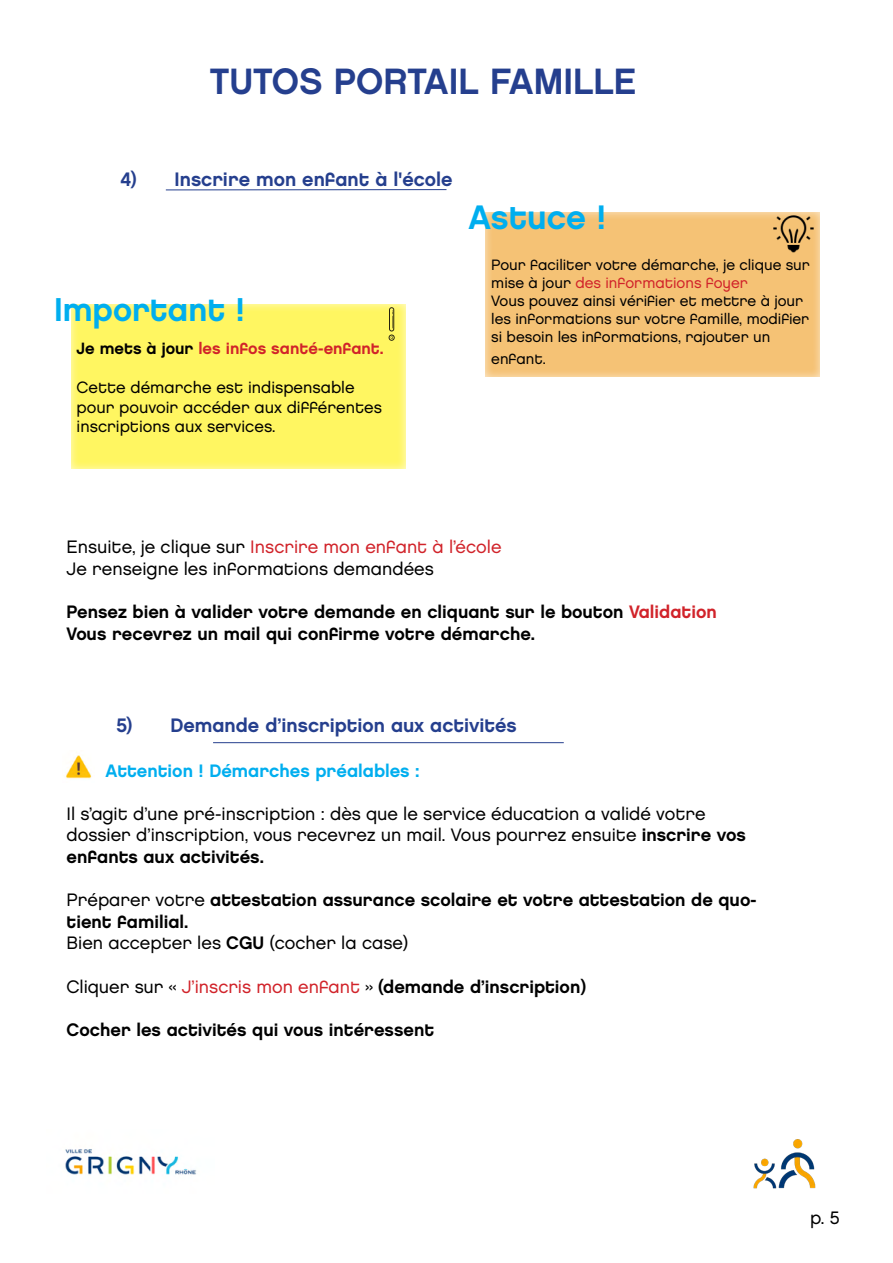
<style>
.page{position:relative;width:893px;height:1263px;background:#fff}
.page>*{position:absolute;margin:0;border:0;box-sizing:border-box;transform-origin:0 0}
.t1{font:36.6px "Chalet New York Nineteen Eighty";color:#253f8e}
.t2{font:33.9px "Chalet New York Nineteen Eighty";color:#00aeef}
.t3{font:33px "Chalet New York Nineteen Eighty";color:#00aeef}
.t4{font:19.5px "Chalet New York Nineteen Eighty";color:#253f8e}
.t5{font:18px/21.6px "Chalet New York Nineteen Eighty";color:#000}
.t6{font:18px/21.6px "Chalet London Nineteen Eighty";color:#000}
.t7{font:18px "Chalet London Nineteen Eighty";color:#d1232a}
.t8{font:18px "Chalet New York Nineteen Eighty";color:#00aeef}
.t9{font:16.35px/19.6px "Chalet London Nineteen Eighty";color:#000}
.t10{font:16.35px "Chalet New York Nineteen Eighty";color:#d1232a}
.t11{font:15px/18px "Chalet London Nineteen Eighty";color:#000}
.s1{color:#000}
.s2{color:#d1232a}
.s3{font-family:"Chalet New York Nineteen Eighty"}
.s4{font-family:"Chalet London Nineteen Eighty"}
.s5{font-family:"Chalet London Nineteen Eighty";color:#d1232a}
</style>
<div class="page">
<img style="left:753px;top:1139px;width:63px;height:50px">
<img style="left:65px;top:1149px;width:132px;height:26px">
<div style="left:483px;top:209px;width:339px;height:170px;background:#fff;opacity:.75"></div>
<img style="left:66px;top:755px;width:26px;height:24px">
<img style="left:772px;top:212px;width:42px;height:42px">
<div style="left:68px;top:302px;width:340px;height:169px;background:#fff;opacity:.75"></div>
<img style="left:371px;top:303px;width:37px;height:42px">
<hr style="left:166px;top:189px;width:280px;height:1px;background:#253f8e">
<hr style="left:213px;top:742px;width:351px;height:1px;background:#253f8e">
<h1 class="t1" style="left:210px;top:59px;width:428px">TUTOS PORTAIL FAMILLE</h1>
<p class="t4" style="left:121px;top:167px;width:333px">4) Inscrire mon enfant à l'école</p>
<p class="t3" style="left:54px;top:289px;width:193px">Important !</p>
<p class="t10" style="left:77px;top:338px;width:308px"><span class="s1">Je mets à jour</span> les infos santé-enfant.</p>
<p class="t9" style="left:77px;top:378px;width:307px">Cette démarche est indispensable pour pouvoir accéder aux différentes inscriptions aux services.</p>
<p class="t2" style="left:469px;top:197px;width:139px">Astuce !</p>
<p class="t11" style="left:491px;top:256px;width:320px">Pour faciliter votre démarche, je clique sur mise à jour <span class="s2">des informations foyer</span></p>
<p class="t11" style="left:491px;top:292px;width:320px">Vous pouvez ainsi vérifier et mettre à jour les informations sur votre famille, modifier si besoin les informations, rajouter un</p>
<p class="t11" style="left:491px;top:349px;width:56px">enfant.</p>
<p class="t7" style="left:67px;top:536px;width:436px"><span class="s1">Ensuite, je clique sur</span> Inscrire mon enfant à l’école</p>
<p class="t6" style="left:67px;top:558px;width:369px">Je renseigne les informations demandées</p>
<p class="t5" style="left:67px;top:601px;width:652px">Pensez bien à valider votre demande en cliquant sur le bouton <span class="s2">Validation</span></p>
<p class="t5" style="left:67px;top:623px;width:470px">Vous recevrez un mail qui confirme votre démarche.</p>
<p class="t4" style="left:116px;top:713px;width:402px">5) Demande d’inscription aux activités</p>
<p class="t8" style="left:105px;top:759px;width:316px">Attention ! Démarches préalables :</p>
<p class="t6" style="left:67px;top:802px;width:681px">Il s’agit d’une pré-inscription : dès que le service éducation a validé votre dossier d’inscription, vous recevrez un mail. Vous pourrez ensuite <span class="s3">inscrire vos enfants aux activités.</span></p>
<p class="t5" style="left:67px;top:889px;width:691px"><span class="s4">Préparer votre</span> attestation assurance scolaire et votre attestation de quo&shy;tient familial.</p>
<p class="t6" style="left:67px;top:932px;width:343px">Bien accepter les <span class="s3">CGU</span> (cocher la case)</p>
<p class="t5" style="left:67px;top:975px;width:521px"><span class="s4">Cliquer sur «</span> <span class="s5">J’inscris mon enfant</span> <span class="s4">»</span> (demande d’inscription)</p>
<p class="t5" style="left:67px;top:1018px;width:369px">Cocher les activités qui vous intéressent</p>
<p class="t6" style="left:810px;top:1206px;width:31px">p. 5</p>
</div>
